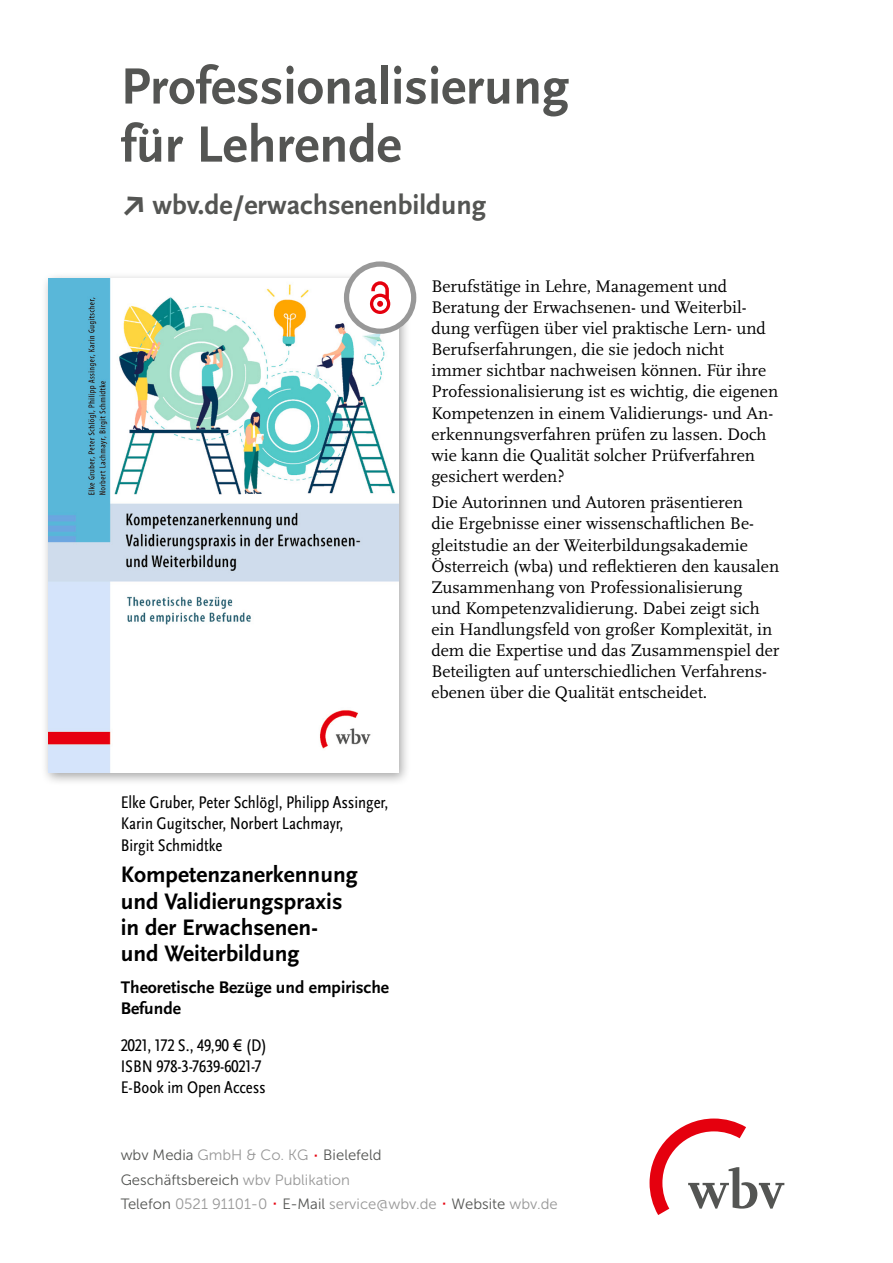
<style>
.page{position:relative;width:893px;height:1263px;background:#fff}
.page>*{position:absolute;margin:0;border:0;box-sizing:border-box;transform-origin:0 0}
.t1{font:700 53.25px/58.1px "Scala Sans LF";color:#545553}
.t2{font:700 28.2px "Scala Sans LF";color:#545553}
.t3{font:700 23.4px/26.4px "Scala Sans LF";color:#000}
.t4{font:17.55px/21.1px "Scala LF";color:#000}
.t5{font:condensed 17.55px/21.1px "Scala Sans OT";color:#000}
.t6{font:700 17.55px/21.1px "Scala Sans LF";color:#000}
.t7{font:14.85px/24.2px "Museo Sans 300";color:#989898}
.s1{color:#545553}
.s2{font-size:25.5px;color:#e5000e}
</style>
<div class="page">
<div style="left:41px;top:272px;width:371px;height:514px;background:#000;opacity:.35"></div>
<img style="left:48px;top:279px;width:350px;height:494px">
<svg style="left:344px;top:261px;width:72px;height:73px"></svg>
<svg style="left:650px;top:1118px;width:134px;height:97px"></svg>
<h1 class="t1" style="left:121px;top:59px;width:450px">Professionalisierung für Lehrende</h1>
<h2 class="t2" style="left:152px;top:190px;width:335px">wbv.de/erwachsenenbildung</h2>
<p class="t5" style="left:121px;top:792px;width:269px">Elke Gruber, Peter Schlögl, Philipp Assinger,<br>Karin Gugitscher, Norbert Lachmayr,<br>Birgit Schmidtke</p>
<h3 class="t3" style="left:121px;top:862px;width:239px">Kompetenzanerkennung und Validierungspraxis in der Erwachsenen&shy;und Weiterbildung</h3>
<p class="t6" style="left:121px;top:977px;width:270px">Theoretische Bezüge und empirische<br>Befunde</p>
<p class="t5" style="left:121px;top:1035px;width:148px">2021, 172 S., 49,90 € (D)<br>ISBN 978-3-7639-6021-7<br>E-Book im Open Access</p>
<p class="t4" style="left:431px;top:276px;width:348px">Berufstätige in Lehre, Management und Beratung der Erwachsenen- und Weiterbil&shy;dung verfügen über viel praktische Lern- und Berufserfahrungen, die sie jedoch nicht immer sichtbar nachweisen können. Für ihre Professionalisierung ist es wichtig, die eigenen Kompetenzen in einem Validierungs- und An&shy;erkennungsverfahren prüfen zu lassen. Doch wie kann die Qualität solcher Prüfverfahren gesichert werden?</p>
<p class="t4" style="left:431px;top:492px;width:350px">Die Autorinnen und Autoren präsentieren<br>die Ergebnisse einer wissenschaftlichen Be&shy;gleitstudie an der Weiterbildungsakademie Österreich (wba) und reflektieren den kausalen Zusammenhang von Professionalisierung<br>und Kompetenzvalidierung. Dabei zeigt sich ein Handlungsfeld von großer Komplexität, in dem die Expertise und das Zusammenspiel der Beteiligten auf unterschiedlichen Verfahrens&shy;ebenen über die Qualität entscheidet.</p>
<p class="t7" style="left:121px;top:1143px;width:439px"><span class="s1">wbv Media</span> GmbH &amp; Co. KG <span class="s2">·</span> <span class="s1">Bielefeld<br>Geschäftsbereich</span> wbv Publikation<br><span class="s1">Telefon</span> 0521 91101-0 <span class="s2">·</span> <span class="s1">E-Mail</span> service@wbv.de <span class="s2">·</span> <span class="s1">Website</span> wbv.de</p>
</div>
